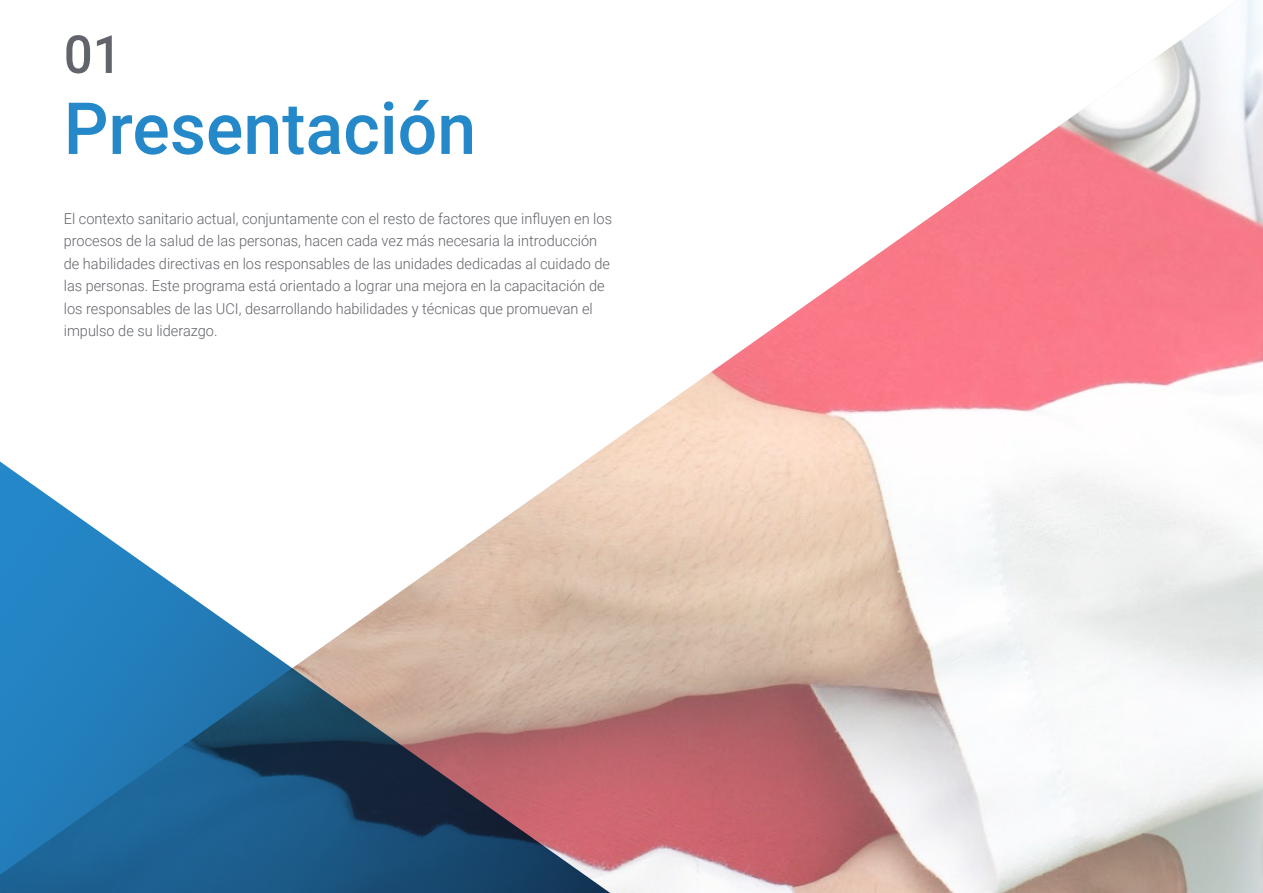
<style>
.page{position:relative;width:1263px;height:893px;background:#fff}
.page>*{position:absolute;margin:0;border:0;box-sizing:border-box;transform-origin:0 0}
.t1{font:500 72px "Roboto";color:#2488c9}
.t2{font:500 52.5px "Roboto";color:#61646a}
.t3{font:300 15px/22.5px "Roboto";color:#61646a}
</style>
<div class="page">
<img style="left:607px;top:0;width:656px;height:893px">
<svg style="left:0;top:446px;width:640px;height:447px"></svg>
<h2 class="t2" style="left:64px;top:18px;width:59px">01</h2>
<h1 class="t1" style="left:64px;top:78px;width:414px">Presentación</h1>
<p class="t3" style="left:64px;top:207px;width:550px">El contexto sanitario actual, conjuntamente con el resto de factores que influyen en los procesos de la salud de las personas, hacen cada vez más necesaria la introducción de habilidades directivas en los responsables de las unidades dedicadas al cuidado de las personas. Este programa está orientado a lograr una mejora en la capacitación de los responsables de las UCI, desarrollando habilidades y técnicas que promuevan el impulso de su liderazgo.</p>
</div>
